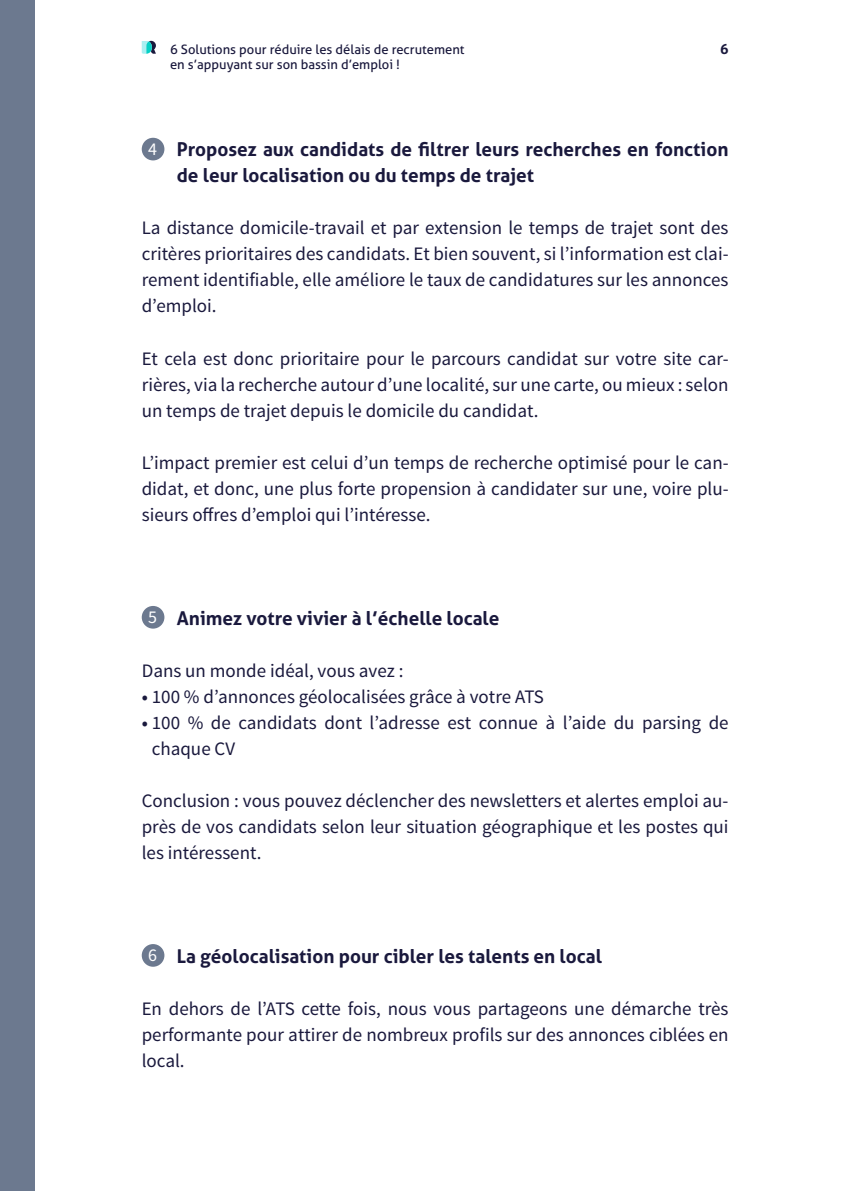
<style>
.page{position:relative;width:842px;height:1191px;background:#fff}
.page>*{position:absolute;margin:0;border:0;box-sizing:border-box;transform-origin:0 0}
.t1{font:19px/26px "Source Sans Pro";color:#1a193d;text-align:justify}
.t2{font:700 19px/26px "Aller";color:#1a193d}
.t3{font:700 14px "Aller";color:#1a193d}
.t4{font:13px "Aller";color:#1a193d}
.s1{font-family:"Source Sans Pro";font-weight:400;font-size:18px;color:#fff}
.s2{font-weight:600}
</style>
<div class="page">
<div style="left:0;top:0;width:34px;height:1191px;background:#6c798f"></div>
<svg style="left:142px;top:41px;width:14px;height:13px"></svg>
<div style="left:142px;top:138px;width:22px;height:22px;background:#6c798f;border-radius:50%"></div>
<div style="left:142px;top:606px;width:22px;height:22px;background:#6c798f;border-radius:50%"></div>
<div style="left:142px;top:944px;width:22px;height:22px;background:#6c798f;border-radius:50%"></div>
<p class="t4" style="left:170px;top:41px;width:296px">6 Solutions pour réduire les délais de recrutement</p>
<p class="t3" style="left:720px;top:41px;width:10px">6</p>
<p class="t4" style="left:170px;top:57px;width:231px">en s’appuyant sur son bassin d’emploi !</p>
<p class="t2" style="left:177px;top:137px;width:553px;text-indent:-29px"><span class="s1">4</span> Proposez aux candidats de filtrer leurs recherches en fonction de leur localisation ou du temps de trajet</p>
<p class="t1" style="left:142px;top:215px;width:588px">La distance domicile-travail et par extension le temps de trajet sont des critères prioritaires des candidats. Et bien souvent, si l’information est clai&shy;rement identifiable, elle améliore le taux de candidatures sur les annonces d’emploi.</p>
<p class="t1" style="left:142px;top:345px;width:588px">Et cela est donc prioritaire pour le parcours candidat sur votre site car&shy;rières, via la recherche autour d’une localité, sur une carte, ou mieux : selon un temps de trajet depuis le domicile du candidat.</p>
<p class="t1" style="left:142px;top:449px;width:588px">L’impact premier est celui d’un temps de recherche optimisé pour le can&shy;didat, et donc, une plus forte propension à candidater sur une, voire plu&shy;sieurs offres d’emploi qui l’intéresse.</p>
<p class="t2" style="left:148px;top:605px;width:353px"><span class="s1">5</span> Animez votre vivier à l’échelle locale</p>
<p class="t1" style="left:142px;top:657px;width:263px">Dans un monde idéal, vous avez :</p>
<p class="t1" style="left:142px;top:683px;width:404px"><span class="s2">•</span> 100 % d’annonces géolocalisées grâce à votre ATS</p>
<p class="t1" style="left:152px;top:709px;width:578px;text-indent:-10px"><span class="s2">•</span> 100 % de candidats dont l’adresse est connue à l’aide du parsing de chaque CV</p>
<p class="t1" style="left:142px;top:787px;width:588px">Conclusion : vous pouvez déclencher des newsletters et alertes emploi au&shy;près de vos candidats selon leur situation géographique et les postes qui les intéressent.</p>
<p class="t2" style="left:148px;top:943px;width:455px"><span class="s1">6</span> La géolocalisation pour cibler les talents en local</p>
<p class="t1" style="left:142px;top:995px;width:588px">En dehors de l’ATS cette fois, nous vous partageons une démarche très performante pour attirer de nombreux profils sur des annonces ciblées en local.</p>
</div>
